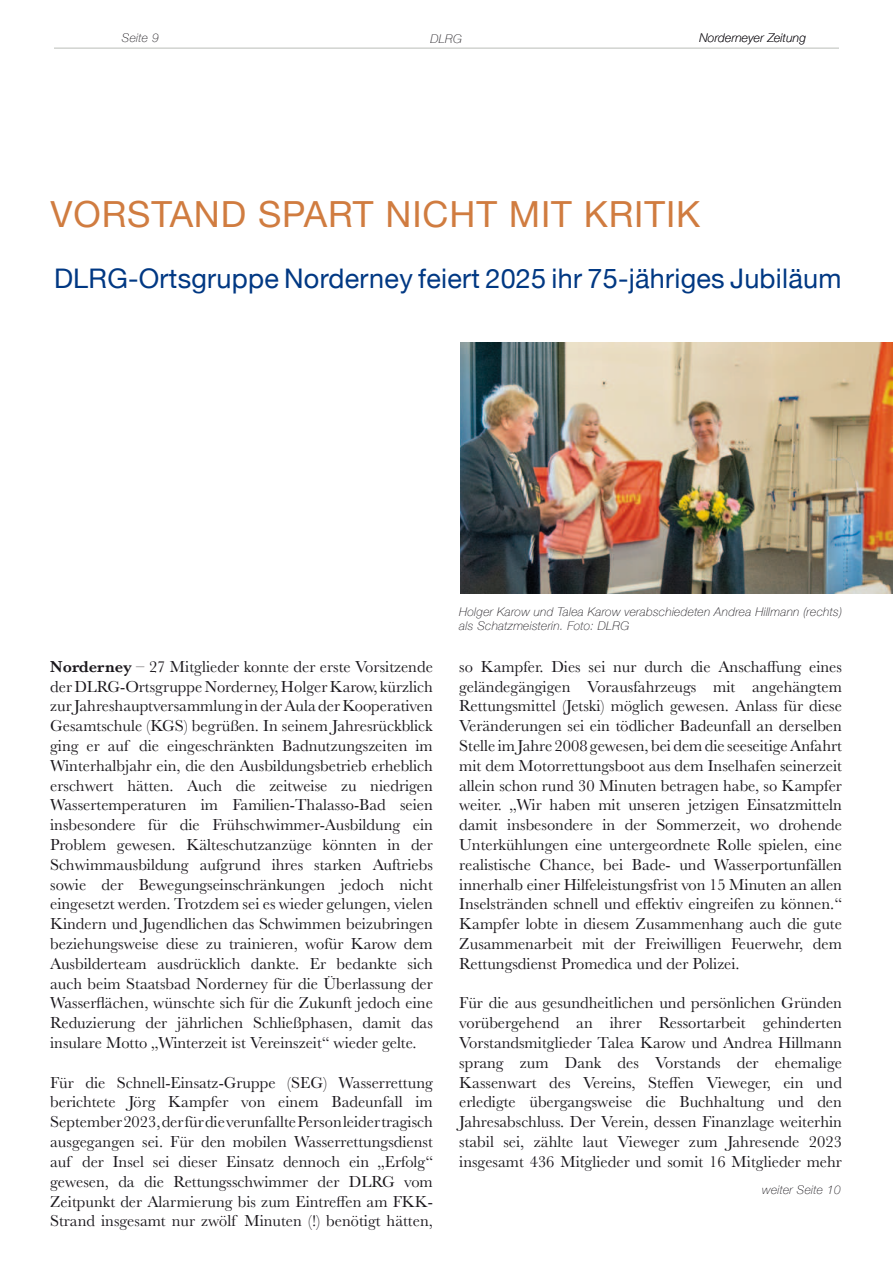
<style>
.page{position:relative;width:893px;height:1263px;background:#fff}
.page>*{position:absolute;margin:0;border:0;box-sizing:border-box;transform-origin:0 0}
.t1{font:36px "Helvetica Neue";letter-spacing:.025em;color:#d07c40}
.t2{font:27px "Helvetica Neue";letter-spacing:.01em;color:#003883}
.t3{font:16.5px/19.8px "Baskerville";color:#1a171c;text-align:justify}
.t4{font:italic 100 12px/14.4px "Helvetica Neue";letter-spacing:.025em;color:#1a171c}
.s1{font-weight:600}
</style>
<div class="page">
<hr style="left:54px;top:47px;width:785px;height:2px;background:#d1d3d0">
<img style="left:460px;top:343px;width:433px;height:250px">
<p class="t4" style="left:122px;top:32px;width:38px">Seite 9</p>
<p class="t4" style="left:436px;top:31px;width:22px">Titel</p>
<p class="t4" style="left:699px;top:32px;width:108px">Norderneyer Zeitung</p>
<p class="t4" style="left:430px;top:33px;width:33px">DLRG</p>
<h1 class="t1" style="left:51px;top:195px;width:651px">VORSTAND SPART NICHT MIT KRITIK</h1>
<h2 class="t2" style="left:54px;top:265px;width:789px">DLRG-Ortsgruppe Norderney feiert 2025 ihr 75-jähriges Jubiläum</h2>
<p class="t3" style="left:50px;top:657px;width:384px"><span class="s1">Norderney</span> – 27 Mitglieder konnte der erste Vorsitzende der DLRG-Ortsgruppe Norderney, Holger Karow, kürzlich zur Jahreshauptversammlung in der Aula der Kooperativen Gesamtschule (KGS) begrüßen. In seinem Jahresrückblick ging er auf die eingeschränkten Badnutzungszeiten im Winterhalbjahr ein, die den Ausbildungsbetrieb erheblich erschwert hätten. Auch die zeitweise zu niedrigen Wassertemperaturen im Familien-Thalasso-Bad seien insbesondere für die Frühschwimmer-Ausbildung ein Problem gewesen. Kälteschutzanzüge könnten in der Schwimmausbildung aufgrund ihres starken Auftriebs sowie der Bewegungseinschränkungen jedoch nicht eingesetzt werden. Trotzdem sei es wieder gelungen, vielen Kindern und Jugendlichen das Schwimmen beizubringen beziehungsweise diese zu trainieren, wofür Karow dem Ausbilderteam ausdrücklich dankte. Er bedankte sich auch beim Staatsbad Norderney für die Überlassung der Wasser昀氀ächen, wünschte sich für die Zukunft jedoch eine Reduzierung der jährlichen Schließphasen, damit das insulare Motto „Winterzeit ist Vereinszeit“ wieder gelte.</p>
<p class="t3" style="left:50px;top:1073px;width:384px">Für die Schnell-Einsatz-Gruppe (SEG) Wasserrettung berichtete Jörg Kampfer von einem Badeunfall im September 2023, der für die verunfallte Person leider tragisch ausgegangen sei. Für den mobilen Wasserrettungsdienst auf der Insel sei dieser Einsatz dennoch ein „Erfolg“ gewesen, da die Rettungsschwimmer der DLRG vom Zeitpunkt der Alarmierung bis zum Eintre昀昀en am FKK-Strand insgesamt nur zwölf Minuten (!) benötigt hätten,</p>
<p class="t4" style="left:459px;top:605px;width:384px">Holger Karow und Talea Karow verabschiedeten Andrea Hillmann (rechts) als Schatzmeisterin. Foto: DLRG</p>
<p class="t3" style="left:459px;top:657px;width:384px">so Kampfer. Dies sei nur durch die Anscha昀昀ung eines geländegängigen Vorausfahrzeugs mit angehängtem Rettungsmittel (Jetski) möglich gewesen. Anlass für diese Veränderungen sei ein tödlicher Badeunfall an derselben Stelle im Jahre 2008 gewesen, bei dem die seeseitige Anfahrt mit dem Motorrettungsboot aus dem Inselhafen seinerzeit allein schon rund 30 Minuten betragen habe, so Kampfer weiter. „Wir haben mit unseren jetzigen Einsatzmitteln damit insbesondere in der Sommerzeit, wo drohende Unterkühlungen eine untergeordnete Rolle spielen, eine realistische Chance, bei Bade- und Wasserportunfällen innerhalb einer Hilfeleistungsfrist von 15 Minuten an allen Inselstränden schnell und e昀昀ektiv eingreifen zu können.“ Kampfer lobte in diesem Zusammenhang auch die gute Zusammenarbeit mit der Freiwilligen Feuerwehr, dem Rettungsdienst Promedica und der Polizei.</p>
<p class="t3" style="left:459px;top:995px;width:384px">Für die aus gesundheitlichen und persönlichen Gründen vorübergehend an ihrer Ressortarbeit gehinderten Vorstandsmitglieder Talea Karow und Andrea Hillmann sprang zum Dank des Vorstands der ehemalige Kassenwart des Vereins, Ste昀昀en Vieweger, ein und erledigte übergangsweise die Buchhaltung und den Jahresabschluss. Der Verein, dessen Finanzlage weiterhin stabil sei, zählte laut Vieweger zum Jahresende 2023 insgesamt 436 Mitglieder und somit 16 Mitglieder mehr</p>
<p class="t4" style="left:762px;top:1183px;width:80px">weiter Seite 10</p>
</div>
